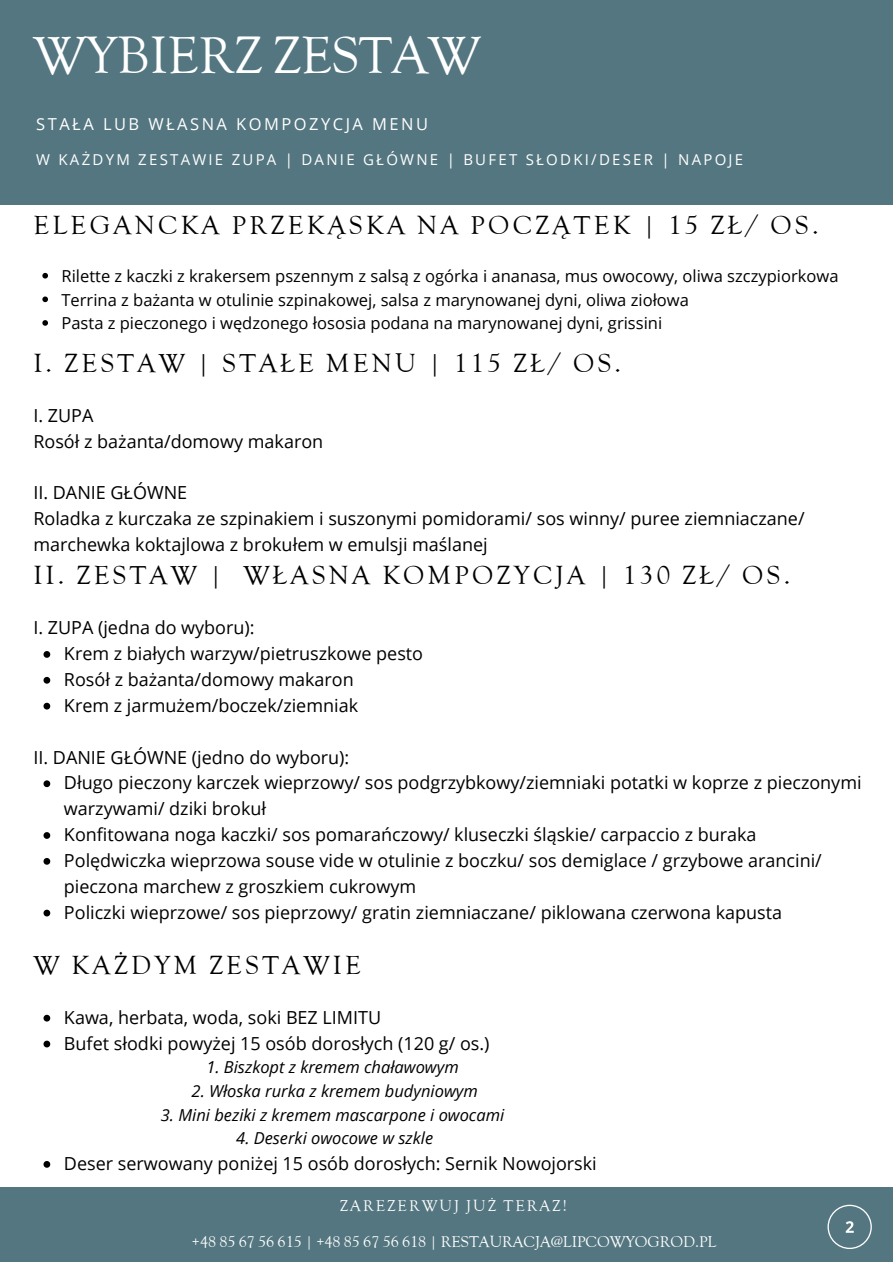
<style>
.page{position:relative;width:893px;height:1264px;background:#fff}
.page>*{position:absolute;margin:0;border:0;box-sizing:border-box;transform-origin:0 0}
.t1{font:45px "EFN Goldy Olds";color:#fff}
.t2{font:22.5px "EFN Goldy Olds";letter-spacing:.15em;color:#000}
.t3{font:18px/25.8px "Open Sans";color:#000}
.t4{font:16.5px/23.5px "Open Sans";color:#000}
.t5{font:italic 16.5px "Open Sans";color:#000}
.t6{font:16.5px "Open Sans";letter-spacing:.15em;color:#fff}
.t7{font:15px "Open Sans";letter-spacing:.15em;color:#fff}
.t8{font:13.5px "EFN Goldy Olds";color:#fff}
.t9{font:13.5px "EFN Goldy Olds";letter-spacing:.15em;color:#fff}
</style>
<div class="page">
<div style="left:0;top:0;width:892px;height:205px;background:#547680"></div>
<div style="left:0;top:1186px;width:892px;height:75px;background:#547680"></div>
<svg style="left:827px;top:1204px;width:44px;height:44px"></svg>
<svg style="left:42px;top:273px;width:6px;height:5px"></svg>
<svg style="left:42px;top:296px;width:6px;height:6px"></svg>
<svg style="left:42px;top:320px;width:6px;height:6px"></svg>
<svg style="left:43px;top:1014px;width:7px;height:7px"></svg>
<svg style="left:43px;top:1040px;width:7px;height:7px"></svg>
<svg style="left:43px;top:1161px;width:7px;height:6px"></svg>
<svg style="left:43px;top:651px;width:7px;height:6px"></svg>
<svg style="left:43px;top:677px;width:7px;height:6px"></svg>
<svg style="left:43px;top:702px;width:7px;height:7px"></svg>
<svg style="left:43px;top:780px;width:7px;height:7px"></svg>
<svg style="left:43px;top:832px;width:7px;height:6px"></svg>
<svg style="left:43px;top:858px;width:7px;height:6px"></svg>
<svg style="left:43px;top:909px;width:7px;height:7px"></svg>
<h1 class="t1" style="left:33px;top:23px;width:448px">WYBIERZ ZESTAW</h1>
<p class="t6" style="left:36px;top:112px;width:393px">STAŁA LUB WŁASNA KOMPOZYCJA MENU</p>
<p class="t7" style="left:36px;top:149px;width:708px">W KAŻDYM ZESTAWIE ZUPA | DANIE GŁÓWNE | BUFET SŁODKI/DESER | NAPOJE</p>
<p class="t2" style="left:33px;top:209px;width:786px">ELEGANCKA PRZEKĄSKA NA POCZĄTEK | 15 ZŁ/ OS.</p>
<p class="t4" style="left:61px;top:264px;width:778px">Rilette z kaczki z krakersem pszennym z salsą z ogórka i ananasa, mus owocowy, oliwa szczypiorkowa<br>Terrina z bażanta w otulinie szpinakowej, salsa z marynowanej dyni, oliwa ziołowa<br>Pasta z pieczonego i wędzonego łososia podana na marynowanej dyni, grissini</p>
<p class="t2" style="left:33px;top:347px;width:589px">I. ZESTAW | STAŁE MENU | 115 ZŁ/ OS.</p>
<p class="t3" style="left:33px;top:402px;width:291px">I. ZUPA<br>Rosół z bażanta/domowy makaron</p>
<p class="t3" style="left:33px;top:479px;width:772px">II. DANIE GŁÓWNE<br>Roladka z kurczaka ze szpinakiem i suszonymi pomidorami/ sos winny/ puree ziemniaczane/ marchewka koktajlowa z brokułem w emulsji maślanej</p>
<p class="t2" style="left:33px;top:559px;width:758px">II. ZESTAW | WŁASNA KOMPOZYCJA | 130 ZŁ/ OS.</p>
<p class="t3" style="left:33px;top:614px;width:223px">I. ZUPA (jedna do wyboru):</p>
<p class="t3" style="left:64px;top:640px;width:360px">Krem z białych warzyw/pietruszkowe pesto<br>Rosół z bażanta/domowy makaron<br>Krem z jarmużem/boczek/ziemniak</p>
<p class="t3" style="left:33px;top:743px;width:317px">II. DANIE GŁÓWNE (jedno do wyboru):</p>
<p class="t3" style="left:64px;top:769px;width:799px">Długo pieczony karczek wieprzowy/ sos podgrzybkowy/ziemniaki potatki w koprze z pieczonymi warzywami/ dziki brokuł<br>Konfitowana noga kaczki/ sos pomarańczowy/ kluseczki śląskie/ carpaccio z buraka Polędwiczka wieprzowa souse vide w otulinie z boczku/ sos demiglace / grzybowe arancini/ pieczona marchew z groszkiem cukrowym<br>Policzki wieprzowe/ sos pieprzowy/ gratin ziemniaczane/ piklowana czerwona kapusta</p>
<p class="t2" style="left:33px;top:949px;width:329px">W KAŻDYM ZESTAWIE</p>
<p class="t3" style="left:64px;top:1003px;width:427px">Kawa, herbata, woda, soki BEZ LIMITU<br>Bufet słodki powyżej 15 osób dorosłych (120 g/ os.)</p>
<p class="t5" style="left:206px;top:1055px;width:254px">1. Biszkopt z kremem chaławowym</p>
<p class="t5" style="left:191px;top:1079px;width:288px">2. Włoska rurka z kremem budyniowym</p>
<p class="t5" style="left:161px;top:1102px;width:345px">3. Mini beziki z kremem mascarpone i owocami</p>
<p class="t5" style="left:236px;top:1126px;width:198px">4. Deserki owocowe w szkle</p>
<p class="t3" style="left:64px;top:1150px;width:534px">Deser serwowany poniżej 15 osób dorosłych: Sernik Nowojorski</p>
<p class="t9" style="left:340px;top:1196px;width:228px">ZAREZERWUJ JUŻ TERAZ!</p>
<p class="t8" style="left:192px;top:1232px;width:526px">+48 85 67 56 615 | +48 85 67 56 618 | RESTAURACJA@LIPCOWYOGROD.PL</p>
</div>
